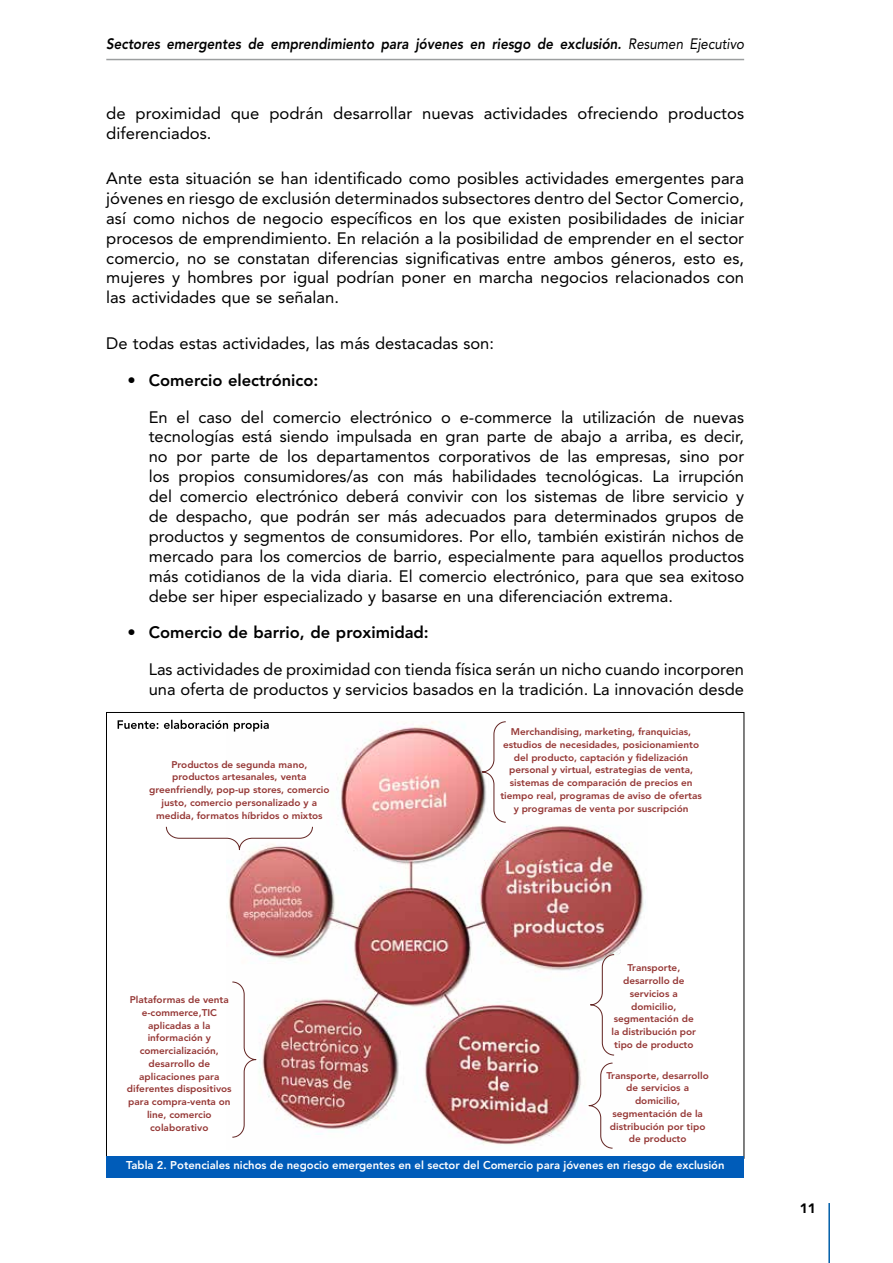
<style>
.page{position:relative;width:893px;height:1263px;background:#fff}
.page>*{position:absolute;margin:0;border:0;box-sizing:border-box;transform-origin:0 0}
.t1{font:16.5px/20px "Avenir LT Std";color:#000}
.t2{font:800 16.5px "Avenir LT Std";color:#000}
.t3{font:italic 800 15px "Avenir LT Std";color:#000;scale:.89 1}
.t4{font:900 13.5px "Avenir LT Std";color:#000}
.t5{font:800 11.25px "Avenir LT Std";color:#fff}
.t6{font:800 9.6px/12.8px "Avenir LT Std";color:#953735;text-align:center}
.s1{font-weight:400}
</style>
<div class="page">
<hr style="left:106px;top:59px;width:638px;height:1px;background:#9c9e9f">
<hr style="left:828px;top:1203px;width:2px;height:60px;background:#005ea9">
<img style="left:226px;top:721px;width:420px;height:424px">
<svg style="left:588px;top:1062px;width:25px;height:87px"></svg>
<svg style="left:590px;top:954px;width:25px;height:102px"></svg>
<svg style="left:481px;top:721px;width:26px;height:102px"></svg>
<svg style="left:166px;top:826px;width:147px;height:24px"></svg>
<svg style="left:232px;top:981px;width:25px;height:157px"></svg>
<div style="left:106px;top:1157px;width:638px;height:21px;background:#005cb9"></div>
<svg style="left:118px;top:720px;width:151px;height:11px"></svg>
<p class="t3" style="left:106px;top:35px;width:718px">Sectores emergentes de emprendimiento para jóvenes en riesgo de exclusión. <span class="s1">Resumen Ejecutivo</span></p>
<p class="t1" style="left:106px;top:103px;width:639px">de proximidad que podrán desarrollar nuevas actividades ofreciendo productos diferenciados.</p>
<p class="t1" style="left:106px;top:168px;width:639px;text-align:justify">Ante esta situación se han identificado como posibles actividades emergentes para jóvenes en riesgo de exclusión determinados subsectores dentro del Sector Comercio, así como nichos de negocio específicos en los que existen posibilidades de iniciar procesos de emprendimiento. En relación a la posibilidad de emprender en el sector comercio, no se constatan diferencias significativas entre ambos géneros, esto es, mujeres y hombres por igual podrían poner en marcha negocios relacionados con las actividades que se señalan.</p>
<p class="t1" style="left:106px;top:333px;width:389px">De todas estas actividades, las más destacadas son:</p>
<p class="t2" style="left:128px;top:370px;width:192px">• Comercio electrónico:</p>
<p class="t1" style="left:149px;top:407px;width:597px;text-align:justify">En el caso del comercio electrónico o e-commerce la utilización de nuevas tecnologías está siendo impulsada en gran parte de abajo a arriba, es decir, no por parte de los departamentos corporativos de las empresas, sino por los propios consumidores/as con más habilidades tecnológicas. La irrupción del comercio electrónico deberá convivir con los sistemas de libre servicio y de despacho, que podrán ser más adecuados para determinados grupos de productos y segmentos de consumidores. Por ello, también existirán nichos de mercado para los comercios de barrio, especialmente para aquellos productos más cotidianos de la vida diaria. El comercio electrónico, para que sea exitoso debe ser hiper especializado y basarse en una diferenciación extrema.</p>
<p class="t2" style="left:128px;top:623px;width:303px">• Comercio de barrio, de proximidad:</p>
<p class="t1" style="left:149px;top:660px;width:597px">Las actividades de proximidad con tienda física serán un nicho cuando incorporen una oferta de productos y servicios basados en la tradición. La innovación desde</p>
<p class="t6" style="left:149px;top:758px;width:182px">Productos de segunda mano, productos artesanales, venta greenfriendly, pop-up stores, comercio justo, comercio personalizado y a medida, formatos híbridos o mixtos</p>
<p class="t6" style="left:500px;top:725px;width:203px">Merchandising, marketing, franquicias, estudios de necesidades, posicionamiento del producto, captación y fidelización personal y virtual, estrategias de venta, sistemas de comparación de precios en tiempo real, programas de aviso de ofertas y programas de venta por suscripción</p>
<p class="t6" style="left:611px;top:962px;width:86px">Transporte, desarrollo de servicios a domicilio, segmentación de la distribución por tipo de producto</p>
<p class="t6" style="left:606px;top:1069px;width:104px">Transporte, desarrollo de servicios a domicilio, segmentación de la distribución por tipo de producto</p>
<p class="t6" style="left:127px;top:993px;width:106px">Plataformas de venta e-commerce,TIC aplicadas a la información y comercialización, desarrollo de aplicaciones para diferentes dispositivos para compra-venta on line, comercio colaborativo</p>
<p class="t5" style="left:126px;top:1159px;width:600px">Tabla 2. Potenciales nichos de negocio emergentes en el sector del Comercio para jóvenes en riesgo de exclusión</p>
<p class="t4" style="left:800px;top:1200px;width:17px">11</p>
</div>
